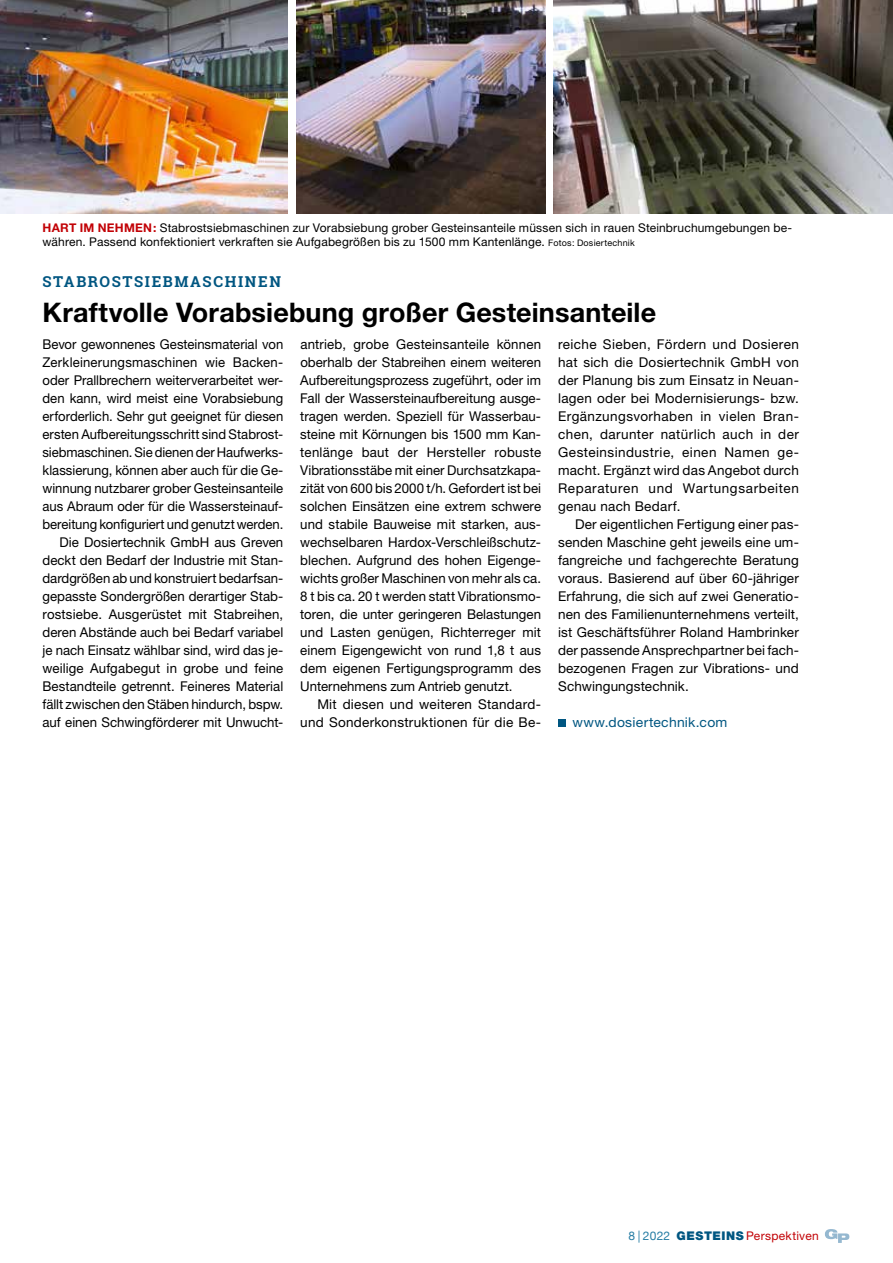
<style>
.page{position:relative;width:893px;height:1263px;background:#fff}
.page>*{position:absolute;margin:0;border:0;box-sizing:border-box;transform-origin:0 0}
.t1{font:700 27px "Helvetica Neue";letter-spacing:.005em;color:#000}
.t2{font:700 15px "Roboto Slab";letter-spacing:.11em;color:#005681}
.t3{font:13.5px/18px "Helvetica Neue";color:#000;text-align:justify}
.t4{font:13.5px/18px "Helvetica Neue";letter-spacing:.02em;color:#000;text-align:right}
.t5{font:13.5px "Helvetica Neue";letter-spacing:.02em;color:#005681}
.t6{font:12px/14.2px "Helvetica Neue";letter-spacing:.015em;color:#000}
.t7{font:12px "Helvetica Neue";letter-spacing:.025em;color:#c20206}
.s1{font-weight:700;color:#c20206}
.s2{font-size:9px}
.s3{color:#267da4}
.s4{font-weight:900;color:#005681}
</style>
<div class="page">
<img style="left:0;top:0;width:288px;height:214px">
<img style="left:296px;top:0;width:249px;height:214px">
<img style="left:554px;top:0;width:339px;height:214px">
<svg style="left:825px;top:1229px;width:24px;height:14px"></svg>
<div style="left:558px;top:720px;width:7px;height:7px;background:#005681"></div>
<p class="t6" style="left:43px;top:221px;width:751px"><span class="s1">HART IM NEHMEN:</span> Stabrostsiebmaschinen zur Vorabsiebung grober Gesteinsanteile müssen sich in rauen Steinbruchumgebungen be&shy;währen. Passend konfektioniert verkraften sie Aufgabegrößen bis zu 1500 mm Kantenlänge. <span class="s2">Fotos: Dosiertechnik</span></p>
<p class="t2" style="left:43px;top:272px;width:240px">STABROSTSIEBMASCHINEN</p>
<h1 class="t1" style="left:43px;top:295px;width:615px">Kraftvolle Vorabsiebung großer Gesteinsanteile</h1>
<p class="t3" style="left:43px;top:335px;width:242px;text-align:right">Bevor gewonnenes Gesteinsmaterial von Zerkleinerungsmaschinen wie Backen&shy;oder Prallbrechern weiterverarbeitet wer&shy;den kann, wird meist eine Vorabsiebung erforderlich. Sehr gut geeignet für diesen ersten Aufbereitungsschritt sind Stabrost&shy;siebmaschinen. Sie dienen der Haufwerks&shy;klassierung, können aber auch für die Ge&shy;winnung nutzbarer grober Gesteinsanteile aus Abraum oder für die Wassersteinauf&shy;bereitung konfiguriert und genutzt werden.<br>Die Dosiertechnik GmbH aus Greven deckt den Bedarf der Industrie mit Stan&shy;dardgrößen ab und konstruiert bedarfsan&shy;gepasste Sondergrößen derartiger Stab&shy;rostsiebe. Ausgerüstet mit Stabreihen, deren Abstände auch bei Bedarf variabel je nach Einsatz wählbar sind, wird das je&shy;weilige Aufgabegut in grobe und feine Bestandteile getrennt. Feineres Material fällt zwischen den Stäben hindurch, bspw. auf einen Schwingförderer mit Unwucht-</p>
<p class="t3" style="left:300px;top:335px;width:242px">antrieb, grobe Gesteinsanteile können oberhalb der Stabreihen einem weiteren Aufbereitungsprozess zugeführt, oder im Fall der Wassersteinaufbereitung ausge&shy;tragen werden. Speziell für Wasserbau&shy;steine mit Körnungen bis 1500 mm Kan&shy;tenlänge baut der Hersteller robuste Vibrationsstäbe mit einer Durchsatzkapa&shy;zität von 600 bis 2000 t/h. Gefordert ist bei solchen Einsätzen eine extrem schwere und stabile Bauweise mit starken, aus&shy;wechselbaren Hardox-Verschleißschutz&shy;blechen. Aufgrund des hohen Eigenge&shy;wichts großer Maschinen von mehr als ca.<br>8 t bis ca. 20 t werden statt Vibrationsmo&shy;toren, die unter geringeren Belastungen und Lasten genügen, Richterreger mit einem Eigengewicht von rund 1,8 t aus dem eigenen Fertigungsprogramm des Unternehmens zum Antrieb genutzt.</p>
<p class="t3" style="left:558px;top:335px;width:242px">reiche Sieben, Fördern und Dosieren hat sich die Dosiertechnik GmbH von der Planung bis zum Einsatz in Neuan&shy;lagen oder bei Modernisierungs- bzw.<br>Ergänzungsvorhaben in vielen Bran&shy;chen, darunter natürlich auch in der Gesteinsindustrie, einen Namen ge&shy;macht. Ergänzt wird das Angebot durch Reparaturen und Wartungsarbeiten genau nach Bedarf.</p>
<p class="t3" style="left:558px;top:514px;width:242px;text-indent:17px">Der eigentlichen Fertigung einer pas&shy;senden Maschine geht jeweils eine um&shy;fangreiche und fachgerechte Beratung voraus. Basierend auf über 60-jähriger Erfahrung, die sich auf zwei Generatio&shy;nen des Familienunternehmens verteilt, ist Geschäftsführer Roland Hambrinker der passende Ansprechpartner bei fach&shy;bezogenen Fragen zur Vibrations- und Schwingungstechnik.</p>
<p class="t5" style="left:572px;top:714px;width:157px">www.dosiertechnik.com</p>
<p class="t4" style="left:300px;top:695px;width:242px">Mit diesen und weiteren Standard&shy;und Sonderkonstruktionen für die Be-</p>
<p class="t7" style="left:628px;top:1229px;width:192px"><span class="s3">8 | 2022</span> <span class="s4">GESTEINS</span> Perspektiven</p>
</div>
